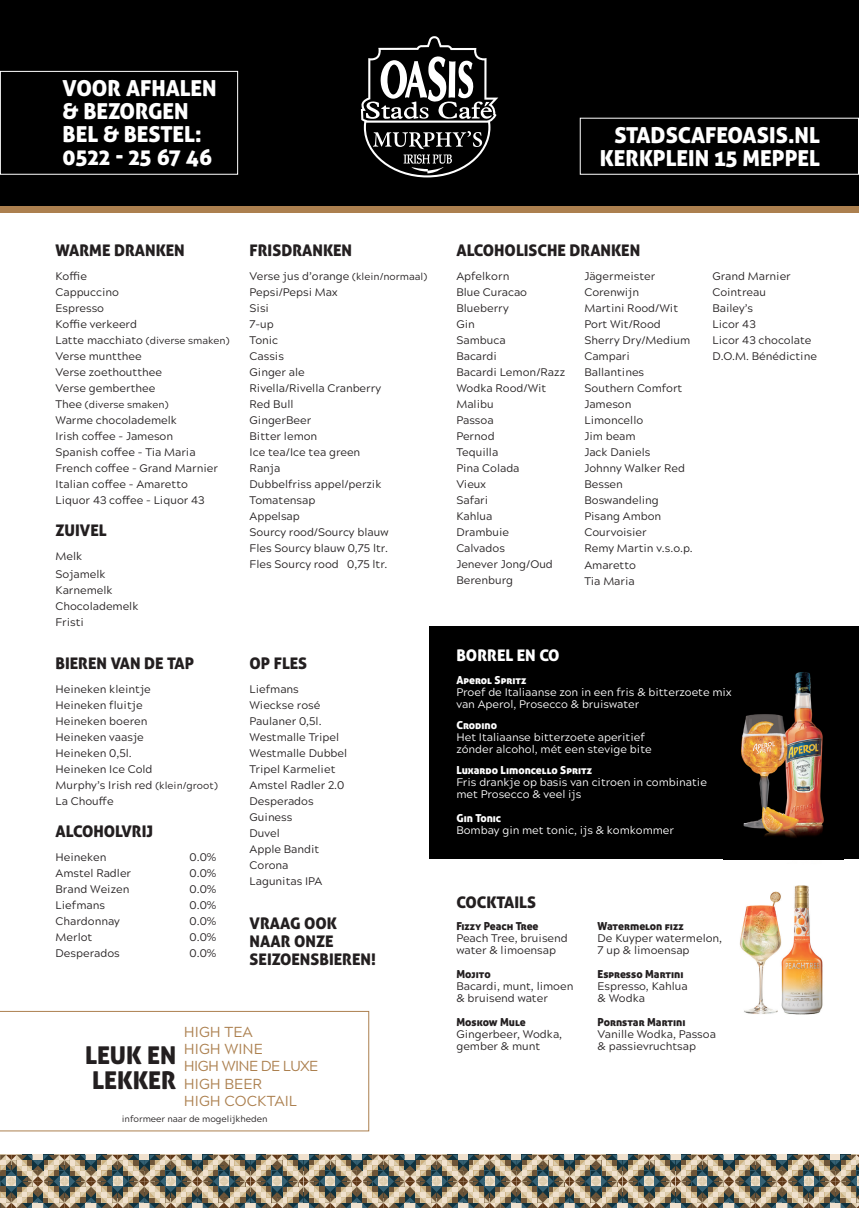
<style>
.page{position:relative;width:859px;height:1208px;background:#fff}
.page>*{position:absolute;margin:0;border:0;box-sizing:border-box;transform-origin:0 0}
.t1{font:24.5px/25px "Aller Display";color:#231f20}
.t2{font:22px/23px "Aller Display";color:#fff;text-align:right}
.t3{font:16px/18px "Aller Display";color:#231f20}
.t4{font:16px "Aller Display";color:#fff}
.t5{font:14.5px/17.4px "Acherus Grotesque";color:#ac804f}
.t6{font:11px/16px "Acherus Grotesque";color:#231f20}
.t7{font:11px/12px "Acherus Grotesque";color:#fff}
.t8{font:11px "Aller Display";color:#231f20}
.t9{font:11px "Aller Display";color:#fff}
.t10{font:10px "Acherus Grotesque";color:#231f20}
.t11{font:8.9px "Acherus Grotesque";color:#231f20}
.s1{font-size:11px}
.s2{font-size:10px}
</style>
<div class="page">
<svg style="left:0;top:1154px;width:859px;height:54px;background:#8f8978"></svg>
<svg style="left:0;top:1011px;width:369px;height:120px"></svg>
<div style="left:429px;top:626px;width:430px;height:233px;background:#000"></div>
<img style="left:739px;top:885px;width:84px;height:130px">
<img style="left:723px;top:672px;width:121px;height:188px">
<div style="left:0;top:0;width:859px;height:206px;background:#000"></div>
<svg style="left:361px;top:36px;width:137px;height:141px"></svg>
<div style="left:0;top:206px;width:859px;height:7px;background:#ac804f"></div>
<div style="left:0;top:71px;width:238px;height:104px;border:1px solid #fff"></div>
<h2 class="t2" style="left:63px;top:77px;width:156px;text-align:left">VOOR AFHALEN &amp; BEZORGEN<br>BEL &amp; BESTEL:<br>0522 - 25 67 46</h2>
<h2 class="t2" style="left:600px;top:123px;width:221px">STADSCAFEOASIS.NL<br>KERKPLEIN 15 MEPPEL</h2>
<h3 class="t3" style="left:56px;top:241px;width:131px">WARME DRANKEN</h3>
<p class="t6" style="left:56px;top:267px;width:83px">Koffie<br>Cappuccino<br>Espresso<br>Koffie verkeerd</p>
<p class="t10" style="left:56px;top:332px;width:175px"><span class="s1">Latte macchiato</span> (diverse smaken)</p>
<p class="t6" style="left:56px;top:347px;width:108px">Verse muntthee<br>Verse zoethoutthee<br>Verse gemberthee</p>
<p class="t10" style="left:56px;top:396px;width:114px"><span class="s1">Thee</span> (diverse smaken)</p>
<p class="t6" style="left:56px;top:411px;width:164px">Warme chocolademelk<br>Irish coffee - Jameson<br>Spanish coffee - Tia Maria<br>French coffee - Grand Marnier<br>Italian coffee - Amaretto<br>Liquor 43 coffee - Liquor 43</p>
<h3 class="t3" style="left:56px;top:521px;width:53px">ZUIVEL</h3>
<p class="t6" style="left:56px;top:546px;width:52px;line-height:18px">Melk<br>Sojamelk</p>
<p class="t6" style="left:56px;top:581px;width:84px">Karnemelk<br>Chocolademelk<br>Fristi</p>
<h3 class="t3" style="left:56px;top:654px;width:140px">BIEREN VAN DE TAP</h3>
<p class="t6" style="left:56px;top:680px;width:164px">Heineken kleintje<br>Heineken fluitje<br>Heineken boeren<br>Heineken vaasje<br>Heineken 0,5l.<br>Heineken Ice Cold<br>Murphy’s Irish red <span class="s2">(klein/groot)<br></span>La Chouffe</p>
<h3 class="t3" style="left:56px;top:822px;width:99px">ALCOHOLVRIJ</h3>
<p class="t6" style="left:56px;top:848px;width:52px">Heineken</p>
<p class="t6" style="left:190px;top:848px;width:28px">0.0%</p>
<p class="t6" style="left:56px;top:864px;width:77px">Amstel Radler</p>
<p class="t6" style="left:190px;top:864px;width:28px">0.0%</p>
<p class="t6" style="left:56px;top:880px;width:75px">Brand Weizen</p>
<p class="t6" style="left:190px;top:880px;width:28px">0.0%</p>
<p class="t6" style="left:56px;top:896px;width:51px">Liefmans</p>
<p class="t6" style="left:190px;top:896px;width:28px">0.0%</p>
<p class="t6" style="left:56px;top:912px;width:66px">Chardonnay</p>
<p class="t6" style="left:190px;top:912px;width:28px">0.0%</p>
<p class="t6" style="left:56px;top:928px;width:38px">Merlot</p>
<p class="t6" style="left:190px;top:928px;width:28px">0.0%</p>
<p class="t6" style="left:56px;top:944px;width:66px">Desperados</p>
<p class="t6" style="left:190px;top:944px;width:28px">0.0%</p>
<h3 class="t3" style="left:250px;top:241px;width:104px">FRISDRANKEN</h3>
<p class="t6" style="left:250px;top:267px;width:179px">Verse jus d’orange <span class="s2">(klein/normaal)<br></span>Pepsi/Pepsi Max<br>Sisi<br>7-up<br>Tonic<br>Cassis<br>Ginger ale<br>Rivella/Rivella Cranberry<br>Red Bull<br>GingerBeer<br>Bitter lemon<br>Ice tea/Ice tea green<br>Ranja<br>Dubbelfriss appel/perzik<br>Tomatensap<br>Appelsap<br>Sourcy rood/Sourcy blauw<br>Fles Sourcy blauw 0,75 ltr.<br>Fles Sourcy rood 0,75 ltr.</p>
<h3 class="t3" style="left:250px;top:654px;width:59px">OP FLES</h3>
<p class="t6" style="left:250px;top:680px;width:99px">Liefmans<br>Wieckse rosé<br>Paulaner 0,5l.<br>Westmalle Tripel<br>Westmalle Dubbel<br>Tripel Karmeliet<br>Amstel Radler 2.0<br>Desperados<br>Guiness<br>Duvel<br>Apple Bandit<br>Corona<br>Lagunitas IPA</p>
<h3 class="t3" style="left:250px;top:914px;width:128px">VRAAG OOK<br>NAAR ONZE<br>SEIZOENSBIEREN!</h3>
<h3 class="t5" style="left:184px;top:1021px;width:136px">HIGH TEA<br>HIGH WINE<br>HIGH WINE DE LUXE<br>HIGH BEER<br>HIGH COCKTAIL</h3>
<h1 class="t1" style="left:85px;top:1042px;width:93px">LEUK EN<br>LEKKER</h1>
<p class="t11" style="left:122px;top:1111px;width:147px">informeer naar de mogelijkheden</p>
<h3 class="t3" style="left:456px;top:241px;width:185px">ALCOHOLISCHE DRANKEN</h3>
<p class="t6" style="left:456px;top:267px;width:110px">Apfelkorn<br>Blue Curacao<br>Blueberry<br>Gin<br>Sambuca<br>Bacardi<br>Bacardi Lemon/Razz<br>Wodka Rood/Wit<br>Malibu<br>Passoa<br>Pernod<br>Tequilla<br>Pina Colada<br>Vieux<br>Safari<br>Kahlua<br>Drambuie<br>Calvados<br>Jenever Jong/Oud<br>Berenburg</p>
<p class="t6" style="left:584px;top:268px;width:110px">Jägermeister<br>Corenwijn<br>Martini Rood/Wit<br>Port Wit/Rood<br>Sherry Dry/Medium<br>Campari<br>Ballantines<br>Southern Comfort<br>Jameson<br>Limoncello<br>Jim beam<br>Jack Daniels<br>Johnny Walker Red<br>Bessen<br>Boswandeling<br>Pisang Ambon<br>Courvoisier<br>Remy Martin v.s.o.p.<br>Amaretto<br>Tia Maria</p>
<p class="t6" style="left:712px;top:268px;width:106px">Grand Marnier<br>Cointreau<br>Bailey’s<br>Licor 43<br>Licor 43 chocolate<br>D.O.M. Bénédictine</p>
<h3 class="t4" style="left:456px;top:645px;width:105px">BORREL EN CO</h3>
<p class="t9" style="left:456px;top:672px;width:71px">Aperol Spritz</p>
<p class="t7" style="left:456px;top:685px;width:276px">Proef de Italiaanse zon in een fris &amp; bitterzoete mix van Aperol, Prosecco &amp; bruiswater</p>
<p class="t9" style="left:456px;top:717px;width:42px">Crodino</p>
<p class="t7" style="left:456px;top:730px;width:197px">Het Italiaanse bitterzoete aperitief zónder alcohol, mét een stevige bite</p>
<p class="t9" style="left:456px;top:762px;width:137px">Luxardo Limoncello Spritz</p>
<p class="t7" style="left:456px;top:775px;width:252px">Fris drankje op basis van citroen in combinatie met Prosecco &amp; veel ijs</p>
<p class="t9" style="left:456px;top:810px;width:46px">Gin Tonic</p>
<p class="t7" style="left:456px;top:823px;width:219px">Bombay gin met tonic, ijs &amp; komkommer</p>
<h3 class="t3" style="left:456px;top:892px;width:81px">COCKTAILS</h3>
<p class="t8" style="left:456px;top:919px;width:84px">Fizzy Peach Tree</p>
<p class="t6" style="left:456px;top:931px;width:113px;line-height:12px">Peach Tree, bruisend water &amp; limoensap</p>
<p class="t8" style="left:456px;top:967px;width:36px">Mojito</p>
<p class="t6" style="left:456px;top:979px;width:118px;line-height:12px">Bacardi, munt, limoen &amp; bruisend water</p>
<p class="t8" style="left:456px;top:1015px;width:71px">Moskow Mule</p>
<p class="t6" style="left:456px;top:1027px;width:107px;line-height:12px">Gingerbeer, Wodka, gember &amp; munt</p>
<p class="t8" style="left:598px;top:919px;width:88px">Watermelon fizz</p>
<p class="t6" style="left:598px;top:931px;width:126px;line-height:12px">De Kuyper watermelon,<br>7 up &amp; limoensap</p>
<p class="t8" style="left:598px;top:967px;width:87px">Espresso Martini</p>
<p class="t6" style="left:598px;top:979px;width:92px;line-height:12px">Espresso, Kahlua &amp; Wodka</p>
<p class="t8" style="left:598px;top:1015px;width:89px">Pornstar Martini</p>
<p class="t6" style="left:598px;top:1027px;width:120px;line-height:12px">Vanille Wodka, Passoa &amp; passievruchtsap</p>
</div>
